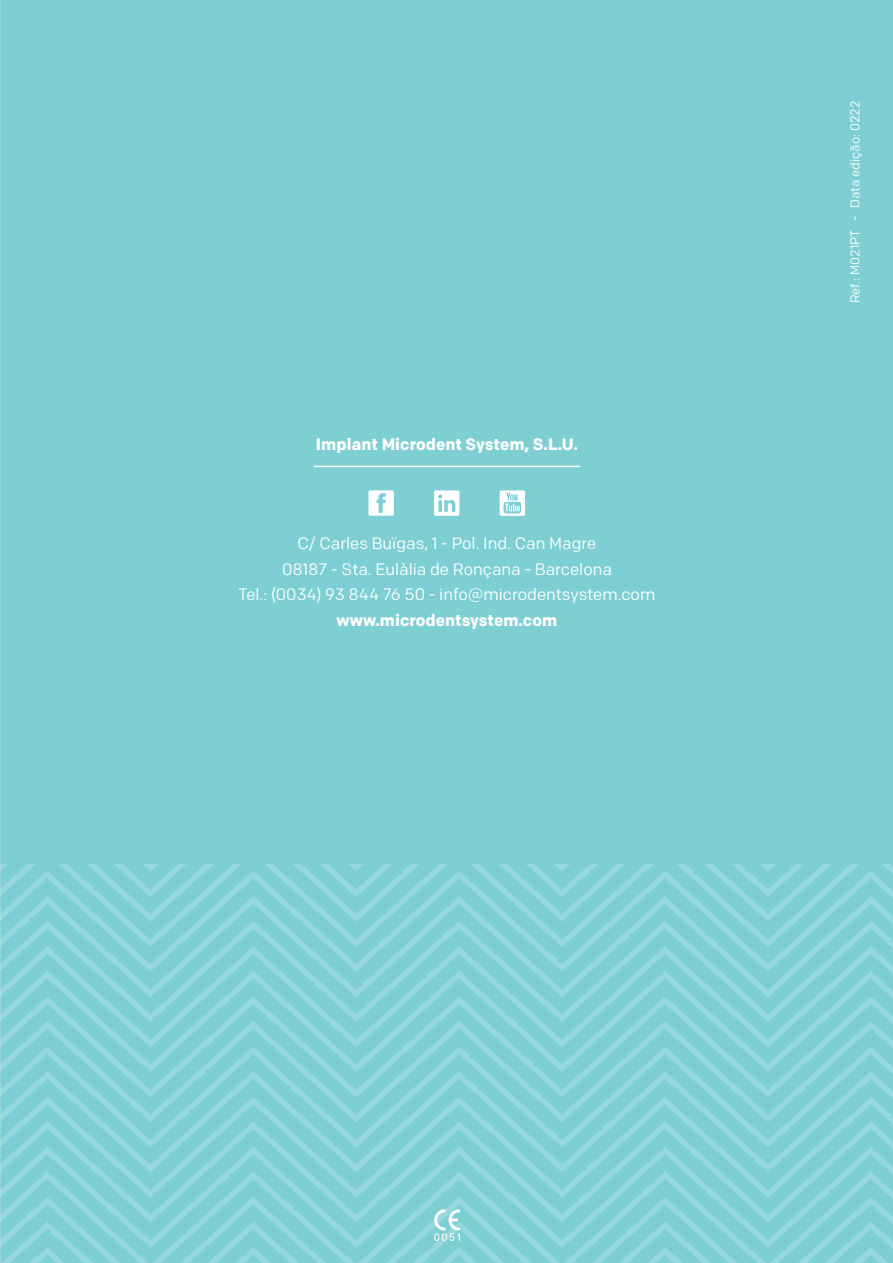
<style>
.page{position:relative;width:893px;height:1263px;background:#fff}
.page>*{position:absolute;margin:0;border:0;box-sizing:border-box;transform-origin:0 0}
.t1{font:16.5px "Colfax";color:#fff}
.t2{font:700 16.5px "Colfax";color:#fff}
.t3{font:12.75px "Colfax";color:#fff}
</style>
<div class="page">
<div style="left:0;top:0;width:893px;height:864px;background:#7dcfd4"></div>
<svg style="left:0;top:864px;width:893px;height:6px;background:#84d1d6"></svg>
<svg style="left:0;top:870px;width:893px;height:51px;background:#84d1d6"></svg>
<svg style="left:0;top:921px;width:893px;height:50px;background:#84d1d6"></svg>
<svg style="left:0;top:971px;width:893px;height:50px;background:#84d1d6"></svg>
<svg style="left:0;top:1021px;width:893px;height:50px;background:#84d1d6"></svg>
<svg style="left:0;top:1071px;width:893px;height:50px;background:#84d1d6"></svg>
<svg style="left:0;top:1121px;width:893px;height:50px;background:#84d1d6"></svg>
<svg style="left:0;top:1171px;width:893px;height:50px;background:#84d1d6"></svg>
<svg style="left:0;top:1221px;width:893px;height:42px;background:#84d1d6"></svg>
<svg style="left:368px;top:490px;width:26px;height:26px"></svg>
<svg style="left:434px;top:490px;width:25px;height:26px"></svg>
<svg style="left:500px;top:490px;width:25px;height:26px"></svg>
<hr style="left:314px;top:466px;width:266px;height:1px;background:#fff">
<img style="left:434px;top:1210px;width:26px;height:31px">
<p class="t2" style="left:316px;top:434px;width:264px">Implant Microdent System, S.L.U.</p>
<p class="t1" style="left:298px;top:533px;width:300px">C/ Carles Buïgas, 1 - Pol. Ind. Can Magre</p>
<p class="t1" style="left:282px;top:559px;width:331px">08187 - Sta. Eulàlia de Ronçana - Barcelona</p>
<p class="t1" style="left:239px;top:584px;width:418px">Tel.: (0034) 93 844 76 50 - info@microdentsystem.com</p>
<p class="t2" style="left:337px;top:610px;width:222px">www.microdentsystem.com</p>
<p class="t3" style="left:847px;top:303px;width:204px;rotate:-90deg">Ref.: M021PT - Data edição: 0222</p>
</div>
